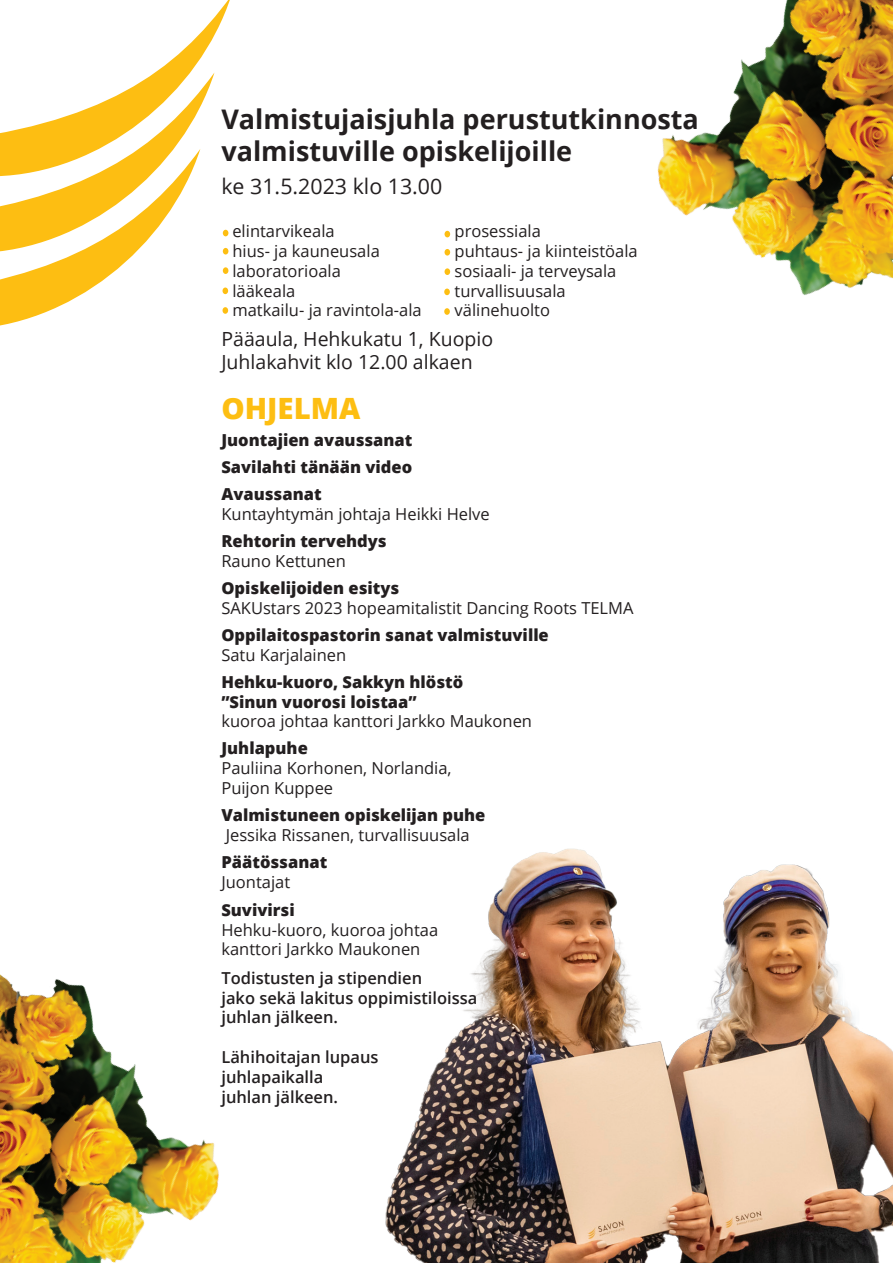
<style>
.page{position:relative;width:893px;height:1263px;background:#fff}
.page>*{position:absolute;margin:0;border:0;box-sizing:border-box;transform-origin:0 0}
.t1{font:800 29.25px "Open Sans";color:#fdbe12}
.t2{font:700 27px/32.4px "Open Sans";color:#231f20}
.t3{font:21.3px "Open Sans";color:#231f20}
.t4{font:19.5px/23.4px "Open Sans";color:#231f20}
.t5{font:16.5px/19.8px "Open Sans";color:#231f20}
.t6{font:800 16.5px/27.2px "Open Sans";color:#231f20;text-align:justify}
.t7{font:600 16.5px/19.8px "Open Sans";color:#231f20}
</style>
<div class="page">
<img style="left:385px;top:848px;width:508px;height:415px">
<img style="left:657px;top:0;width:236px;height:295px">
<svg style="left:0;top:0;width:230px;height:326px"></svg>
<svg style="left:445px;top:231px;width:5px;height:6px"></svg>
<svg style="left:445px;top:249px;width:5px;height:7px"></svg>
<svg style="left:445px;top:268px;width:5px;height:7px"></svg>
<svg style="left:444px;top:289px;width:6px;height:6px"></svg>
<div style="left:444px;top:308px;width:6px;height:7px;background:#fdbe12;border-radius:50%"></div>
<img style="left:0;top:974px;width:219px;height:289px">
<h2 class="t2" style="left:221px;top:102px;width:479px">Valmistujaisjuhla perustutkinnosta valmistuville opiskelijoille</h2>
<p class="t3" style="left:221px;top:172px;width:222px">ke 31.5.2023 klo 13.00</p>
<p class="t5" style="left:232px;top:221px;width:191px">elintarvikeala<br>hius- ja kauneusala laboratorioala<br>lääkeala<br>matkailu- ja ravintola-ala</p>
<p class="t5" style="left:455px;top:221px;width:185px">prosessiala<br>puhtaus- ja kiinteistöala sosiaali- ja terveysala turvallisuusala välinehuolto</p>
<p class="t4" style="left:221px;top:326px;width:273px">Pääaula, Hehkukatu 1, Kuopio<br>Juhlakahvit klo 12.00 alkaen</p>
<h1 class="t1" style="left:221px;top:386px;width:140px">OHJELMA</h1>
<p class="t6" style="left:221px;top:425px;width:193px">Juontajien avaussanat Savilahti tänään video Avaussanat</p>
<p class="t5" style="left:221px;top:503px;width:270px">Kuntayhtymän johtaja Heikki Helve</p>
<p class="t6" style="left:221px;top:526px;width:167px">Rehtorin tervehdys</p>
<p class="t5" style="left:221px;top:550px;width:126px">Rauno Kettunen</p>
<p class="t6" style="left:221px;top:573px;width:179px">Opiskelijoiden esitys</p>
<p class="t5" style="left:221px;top:597px;width:414px">SAKUstars 2023 hopeamitalistit Dancing Roots TELMA</p>
<p class="t6" style="left:221px;top:620px;width:329px">Oppilaitospastorin sanat valmistuville</p>
<p class="t5" style="left:221px;top:644px;width:126px">Satu Karjalainen</p>
<p class="t6" style="left:221px;top:671px;width:243px;line-height:19.8px">Hehku-kuoro, Sakkyn hlöstö ”Sinun vuorosi loistaa”</p>
<p class="t5" style="left:221px;top:711px;width:312px">kuoroa johtaa kanttori Jarkko Maukonen</p>
<p class="t6" style="left:221px;top:734px;width:88px">Juhlapuhe</p>
<p class="t5" style="left:221px;top:758px;width:232px">Pauliina Korhonen, Norlandia,<br>Puijon Kuppee</p>
<p class="t6" style="left:221px;top:801px;width:266px">Valmistuneen opiskelijan puhe</p>
<p class="t5" style="left:226px;top:825px;width:246px">Jessika Rissanen, turvallisuusala</p>
<p class="t6" style="left:221px;top:848px;width:107px">Päätössanat</p>
<p class="t5" style="left:221px;top:871px;width:70px">Juontajat</p>
<p class="t6" style="left:221px;top:895px;width:75px">Suvivirsi</p>
<p class="t5" style="left:221px;top:919px;width:218px">Hehku-kuoro, kuoroa johtaa kanttori Jarkko Maukonen</p>
<p class="t7" style="left:221px;top:967px;width:257px">Todistusten ja stipendien<br>jako sekä lakitus oppimistiloissa juhlan jälkeen.</p>
<p class="t7" style="left:221px;top:1047px;width:159px">Lähihoitajan lupaus juhlapaikalla<br>juhlan jälkeen.</p>
</div>
